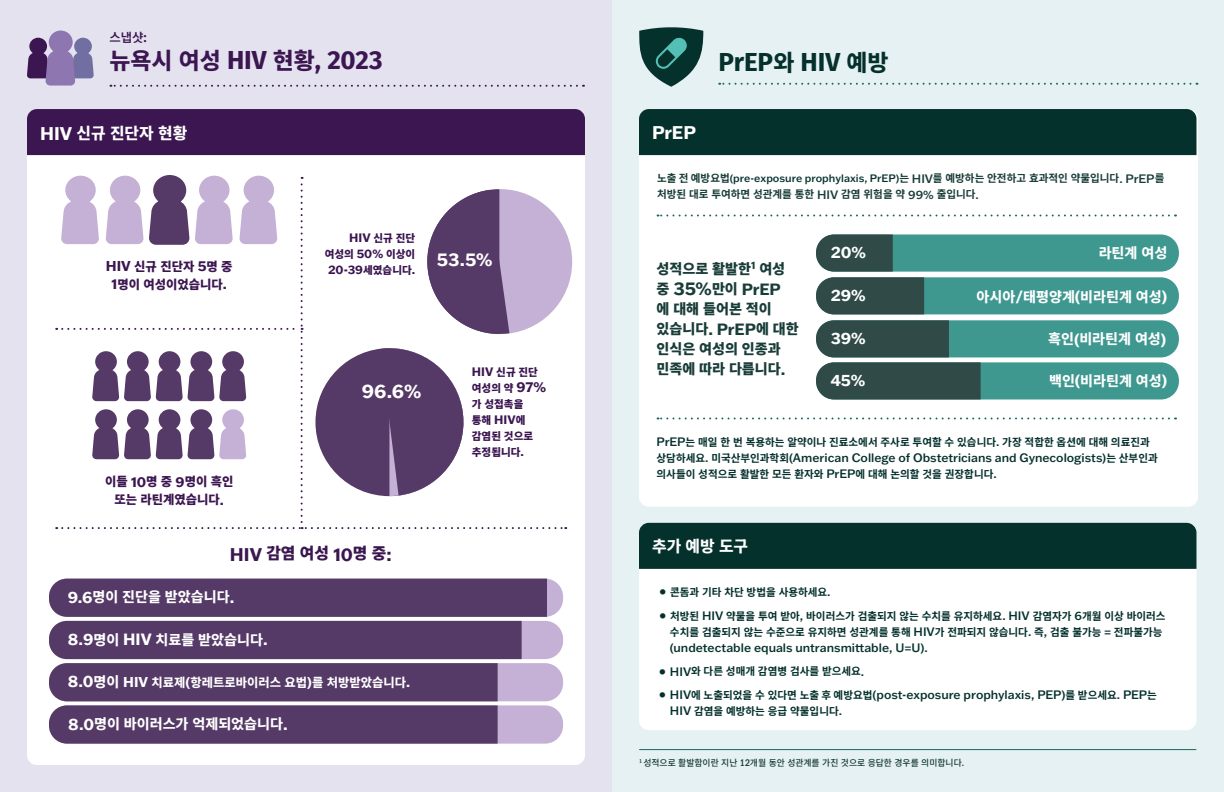
<style>
.page{position:relative;width:1224px;height:792px;background:#fff}
.page>*{position:absolute;margin:0;border:0;box-sizing:border-box;transform-origin:0 0}
.t1{font:700 26px "Fira Sans";letter-spacing:-.005em;color:#3b1650}
.t2{font:700 26px "Fira Sans";letter-spacing:-.005em;color:#05312d}
.Grey_Large_Label{font:700 19px "Franklin Gothic ATF";color:#fff}
.White_Large_-_Label{font:700 18px "Franklin Gothic ATF";color:#3b1650}
.Grey_Large_Label-2{font:700 18px "Franklin Gothic ATF";color:#fff}
.White_Large_-_Label-2{font:700 18px "Franklin Gothic ATF";color:#fff}
.X_-_Larger_Body_-_Left_Justified_-_Dk_Gr{font:700 16px "Franklin Gothic ATF";letter-spacing:-.005em;color:#fff}
.X_-_Larger_Body_-_Left_Justified_-_Dk_Gr-2{font:700 16px "Franklin Gothic ATF";color:#193d39}
.White_Large_-_Label-3{font:800 15.8px "Noto Sans KR";color:#fff}
.X_-_Larger_Body_-_Left_Justified_-_Dk_Gr-3{font:800 14.1px "Noto Sans KR";color:#fff}
.X_-_Larger_Body_-_Left_Justified_-_Dk_Gr-4{font:900 14.1px/20px "Noto Sans KR";color:#193d39}
.Grey_Large_Label-3{font:900 12.3px/18px "Noto Sans KR";color:#3b1650;text-align:center}
.X_-_Larger_Body_-_Left_Justified_-_Dk_Gr-5{font:800 12.3px "Noto Sans KR";color:#fff}
.t3{font:600 12.3px "Noto Sans KR";color:#3b1650}
.X_-_Larger_Body_-_Left_Justified_-_Dk_Gr-6{font:500 12px "Franklin Gothic ATF";color:#05312d}
.Grey_Large_Label-4{font:700 12px "Franklin Gothic ATF";color:#3b1650}
.X_-_Larger_Body_-_Left_Justified_-_Dk_Gr-7{font:700 10.6px/16px "Noto Sans KR";color:#05312d;text-align:right}
.X_-_Larger_Body_-_Left_Justified_-_Dk_Gr-8{font:700 10.6px/16px "Noto Sans KR";color:#193d39}
.Grey_Large_Label-5{font:900 10.6px/16px "Noto Sans KR";color:#3b1650;text-align:right}
.X_-_Larger_Body_-_Left_Justified_-_Dk_Gr-9{font:500 8.8px "Noto Sans KR";color:#193d39}
.s1{font-family:"Fira Sans";font-weight:500;font-size:14px}
.s2{font-family:"Noto Sans KR";font-weight:800;font-size:22.9px}
.s3{font-family:"Franklin Gothic ATF";font-weight:700;font-size:18px}
.s4{font-family:"Franklin Gothic ATF";font-weight:700;font-size:14px}
.s5{font-family:"Franklin Gothic ATF";font-weight:700;font-size:12px}
.s6{font-family:"Noto Sans KR";font-weight:900;font-size:10.6px}
.s7{font-family:"Noto Sans KR";font-weight:900;font-size:15.8px}
.s8{font-family:"Franklin Gothic ATF";font-weight:700;font-size:16px}
.s9{font-size:14.1px}
.s10{font-family:"Franklin Gothic ATF";font-weight:500;color:#05312d}
.s11{font-family:"Franklin Gothic ATF";font-weight:500;font-size:12px}
.s12{font-family:"Noto Sans KR";font-weight:900;font-size:14.1px}
.s13{font-size:18px}
.s14{font-family:"Noto Sans KR";font-weight:700;font-size:10.6px}
.s15{font-family:"Franklin Gothic ATF";font-weight:500;font-size:14px}
.s16{font-size:14px}
.s17{font-family:"Franklin Gothic LT Pro";font-stretch:condensed;font-size:10px}
</style>
<div class="page">
<div style="left:0;top:0;width:612px;height:792px;background:#e5e2f0"></div>
<div style="left:27px;top:109px;width:558px;height:656px;background:#fff;border-radius:10px"></div>
<div style="left:612px;top:0;width:612px;height:792px;background:#e6f1f3"></div>
<div style="left:639px;top:523px;width:558px;height:207px;background:#fff;border-radius:10px"></div>
<div style="left:639px;top:523px;width:557px;height:46px;background:#05312d"></div>
<div style="left:639px;top:109px;width:559px;height:398px;background:#fff;border-radius:10px"></div>
<div style="left:639px;top:109px;width:557px;height:46px;background:#05312d"></div>
<svg style="left:719px;top:83px;width:478px;height:2px"></svg>
<hr style="left:640px;top:749px;width:556px;height:1px;background:#1c6661">
<div style="left:27px;top:109px;width:558px;height:46px;background:#3b1650"></div>
<svg style="left:27px;top:30px;width:67px;height:56px"></svg>
<svg style="left:110px;top:85px;width:467px;height:2px"></svg>
<svg style="left:56px;top:175px;width:510px;height:354px"></svg>
<div style="left:49px;top:705px;width:514px;height:39px;background:#c4b1d5;border-radius:18px"></div>
<div style="left:49px;top:663px;width:514px;height:38px;background:#c4b1d5;border-radius:18px"></div>
<div style="left:49px;top:621px;width:514px;height:38px;background:#c4b1d5;border-radius:18px"></div>
<div style="left:49px;top:579px;width:514px;height:38px;background:#c4b1d5;border-radius:18px"></div>
<svg style="left:49px;top:579px;width:498px;height:165px"></svg>
<div style="left:816px;top:234px;width:363px;height:38px;background:#3f9890;border-radius:18px"></div>
<div style="left:816px;top:320px;width:363px;height:37px;background:#3f9890;border-radius:18px"></div>
<div style="left:816px;top:277px;width:363px;height:37px;background:#3f9890;border-radius:18px"></div>
<svg style="left:816px;top:234px;width:108px;height:80px"></svg>
<div style="left:816px;top:362px;width:363px;height:37px;background:#3f9890;border-radius:18px"></div>
<svg style="left:816px;top:320px;width:165px;height:79px"></svg>
<svg style="left:658px;top:214px;width:511px;height:2px"></svg>
<svg style="left:658px;top:417px;width:511px;height:2px"></svg>
<svg style="left:639px;top:27px;width:64px;height:60px"></svg>
<p class="t3" style="left:109px;top:30px;width:39px">스냅샷<span class="s1">:</span></p>
<p class="t1" style="left:109px;top:38px;width:275px"><span class="s2">뉴욕시 여성</span> HIV <span class="s2">현황</span>, 2023</p>
<p class="White_Large_-_Label-3" style="left:40px;top:124px;width:149px"><span class="s3">HIV</span> 신규 진단자 현황</p>
<p class="White_Large_-_Label-2" style="left:652px;top:120px;width:45px">PrEP</p>
<p class="t2" style="left:718px;top:40px;width:172px">PrEP<span class="s2">와</span> HIV <span class="s2">예방</span></p>
<p class="Grey_Large_Label-3" style="left:106px;top:257px;width:128px"><span class="s4">HIV</span> 신규 진단자 <span class="s4">5</span>명 중<br><span class="s4">1</span>명이 여성이었습니다<span class="s4">.</span></p>
<p class="Grey_Large_Label-5" style="left:325px;top:230px;width:92px"><span class="s5">HIV</span> 신규 진단 여성의 <span class="s5">50%</span> 이상이</p>
<p class="Grey_Large_Label-4" style="left:328px;top:262px;width:89px">20-39<span class="s6">세였습니다</span>.</p>
<p class="Grey_Large_Label-2" style="left:437px;top:247px;width:57px">53.5%</p>
<p class="Grey_Large_Label-3" style="left:105px;top:473px;width:130px">이들 <span class="s4">10</span>명 중 <span class="s4">9</span>명이 흑인 또는 라틴계였습니다<span class="s4">.</span></p>
<p class="Grey_Large_Label" style="left:362px;top:378px;width:61px">96.6%</p>
<p class="White_Large_-_Label" style="left:230px;top:542px;width:163px">HIV <span class="s7">감염 여성</span> 10<span class="s7">명 중</span>:</p>
<p class="X_-_Larger_Body_-_Left_Justified_-_Dk_Gr-3" style="left:68px;top:589px;width:168px"><span class="s8">9.6</span>명이 진단을 받았습니다<span class="s8">.</span></p>
<p class="X_-_Larger_Body_-_Left_Justified_-_Dk_Gr-3" style="left:68px;top:632px;width:202px"><span class="s8">8.9</span>명이 <span class="s8">HIV</span> 치료를 받았습니다<span class="s8">.</span></p>
<p class="X_-_Larger_Body_-_Left_Justified_-_Dk_Gr-5" style="left:68px;top:675px;width:344px"><span class="s8">8.0</span><span class="s9">명이</span> <span class="s4">HIV</span> 치료제<span class="s4">(</span>항레트로바이러스 요법<span class="s4">)</span>를 처방받았습니다<span class="s4">.</span></p>
<p class="X_-_Larger_Body_-_Left_Justified_-_Dk_Gr-3" style="left:68px;top:716px;width:221px"><span class="s8">8.0</span>명이 바이러스가 억제되었습니다<span class="s8">.</span></p>
<p class="Grey_Large_Label-5" style="left:472px;top:364px;width:76px;text-align:left"><span class="s5">HIV</span> 신규 진단 여성의 약 <span class="s4">97% </span>가 성접촉을<br>통해 <span class="s5">HIV</span>에 감염된 것으로 추정됩니다<span class="s5">.</span></p>
<p class="X_-_Larger_Body_-_Left_Justified_-_Dk_Gr-8" style="left:657px;top:171px;width:509px">노출 전 예방요법<span class="s10">(pre-exposure prophylaxis, PrEP)</span>는 <span class="s11">HIV</span>를 예방하는 안전하고 효과적인 약물입니다<span class="s11">. PrEP</span>를 처방된 대로 투여하면 성관계를 통한 <span class="s11">HIV</span> 감염 위험을 약 <span class="s11">99%</span> 줄입니다<span class="s11">.</span></p>
<p class="X_-_Larger_Body_-_Left_Justified_-_Dk_Gr-4" style="left:657px;top:259px;width:130px">성적으로 활발한<sup>1</sup> 여성</p>
<p class="X_-_Larger_Body_-_Left_Justified_-_Dk_Gr-2" style="left:657px;top:278px;width:126px"><span class="s12">중</span> <span class="s13">35%</span><span class="s12">만이</span> PrEP</p>
<p class="X_-_Larger_Body_-_Left_Justified_-_Dk_Gr-4" style="left:657px;top:299px;width:144px">에 대해 들어본 적이 있습니다<span class="s8">. PrEP</span>에 대한 인식은 여성의 인종과 민족에 따라 다릅니다<span class="s8">.</span></p>
<p class="X_-_Larger_Body_-_Left_Justified_-_Dk_Gr" style="left:831px;top:242px;width:37px">20%</p>
<p class="X_-_Larger_Body_-_Left_Justified_-_Dk_Gr-3" style="left:1099px;top:245px;width:70px">라틴계 여성</p>
<p class="X_-_Larger_Body_-_Left_Justified_-_Dk_Gr" style="left:831px;top:285px;width:36px">29%</p>
<p class="X_-_Larger_Body_-_Left_Justified_-_Dk_Gr-3" style="left:977px;top:289px;width:192px">아시아<span class="s8">/</span>태평양계<span class="s8">(</span>비라틴계 여성<span class="s8">)</span></p>
<p class="X_-_Larger_Body_-_Left_Justified_-_Dk_Gr" style="left:831px;top:327px;width:36px">39%</p>
<p class="X_-_Larger_Body_-_Left_Justified_-_Dk_Gr-3" style="left:1048px;top:331px;width:120px">흑인<span class="s8">(</span>비라틴계 여성<span class="s8">)</span></p>
<p class="X_-_Larger_Body_-_Left_Justified_-_Dk_Gr" style="left:831px;top:369px;width:36px">45%</p>
<p class="X_-_Larger_Body_-_Left_Justified_-_Dk_Gr-3" style="left:1049px;top:373px;width:120px">백인<span class="s8">(</span>비라틴계 여성<span class="s8">)</span></p>
<p class="X_-_Larger_Body_-_Left_Justified_-_Dk_Gr-7" style="left:657px;top:434px;width:495px"><span class="s11">PrEP</span>는 매일 한 번 복용하는 알약이나 진료소에서 주사로 투여할 수 있습니다<span class="s11">.</span> 가장 적합한 옵션에 대해 의료진과</p>
<p class="X_-_Larger_Body_-_Left_Justified_-_Dk_Gr-6" style="left:657px;top:450px;width:503px"><span class="s14">상담하세요</span>. <span class="s14">미국산부인과학회</span>(American College of Obstetricians and Gynecologists)<span class="s14">는 산부인과</span></p>
<p class="X_-_Larger_Body_-_Left_Justified_-_Dk_Gr-7" style="left:657px;top:466px;width:342px">의사들이 성적으로 활발한 모든 환자와 <span class="s11">PrEP</span>에 대해 논의할 것을 권장합니다<span class="s11">.</span></p>
<p class="White_Large_-_Label-3" style="left:652px;top:538px;width:98px">추가 예방 도구</p>
<p class="X_-_Larger_Body_-_Left_Justified_-_Dk_Gr-7" style="left:659px;top:584px;width:173px"><span class="s15">•</span> 콘돔과 기타 차단 방법을 사용하세요<span class="s11">.</span></p>
<p class="X_-_Larger_Body_-_Left_Justified_-_Dk_Gr-7" style="left:659px;top:608px;width:508px"><span class="s15">•</span> 처방된 <span class="s11">HIV</span> 약물을 투여 받아<span class="s11">,</span> 바이러스가 검출되지 않는 수치를 유지하세요<span class="s11">. HIV</span> 감염자가 <span class="s11">6</span>개월 이상 바이러스 수치를 검출되지 않는 수준으로 유지하면 성관계를 통해 <span class="s11">HIV</span>가 전파되지 않습니다<span class="s11">.</span> 즉<span class="s11">,</span> 검출 불가능 <span class="s11">=</span> 전파불가능</p>
<p class="X_-_Larger_Body_-_Left_Justified_-_Dk_Gr-6" style="left:670px;top:640px;width:259px">(undetectable equals untransmittable, U=U).</p>
<p class="X_-_Larger_Body_-_Left_Justified_-_Dk_Gr-7" style="left:659px;top:663px;width:207px"><span class="s15">•</span> <span class="s11">HIV</span>와 다른 성매개 감염병 검사를 받으세요<span class="s11">.</span></p>
<p class="X_-_Larger_Body_-_Left_Justified_-_Dk_Gr-6" style="left:659px;top:687px;width:499px"><span class="s16">•</span> HIV<span class="s14">에 노출되었을 수 있다면 노출 후 예방요법</span>(post-exposure prophylaxis, PEP)<span class="s14">를 받으세요</span>. PEP<span class="s14">는</span></p>
<p class="X_-_Larger_Body_-_Left_Justified_-_Dk_Gr-7" style="left:670px;top:703px;width:174px"><span class="s11">HIV</span> 감염을 예방하는 응급 약물입니다<span class="s11">.</span></p>
<p class="X_-_Larger_Body_-_Left_Justified_-_Dk_Gr-9" style="left:639px;top:757px;width:327px"><sup>1</sup> 성적으로 활발함이란 지난 <span class="s17">12</span>개월 동안 성관계를 가진 것으로 응답한 경우를 의미합니다<span class="s17">.</span></p>
</div>
